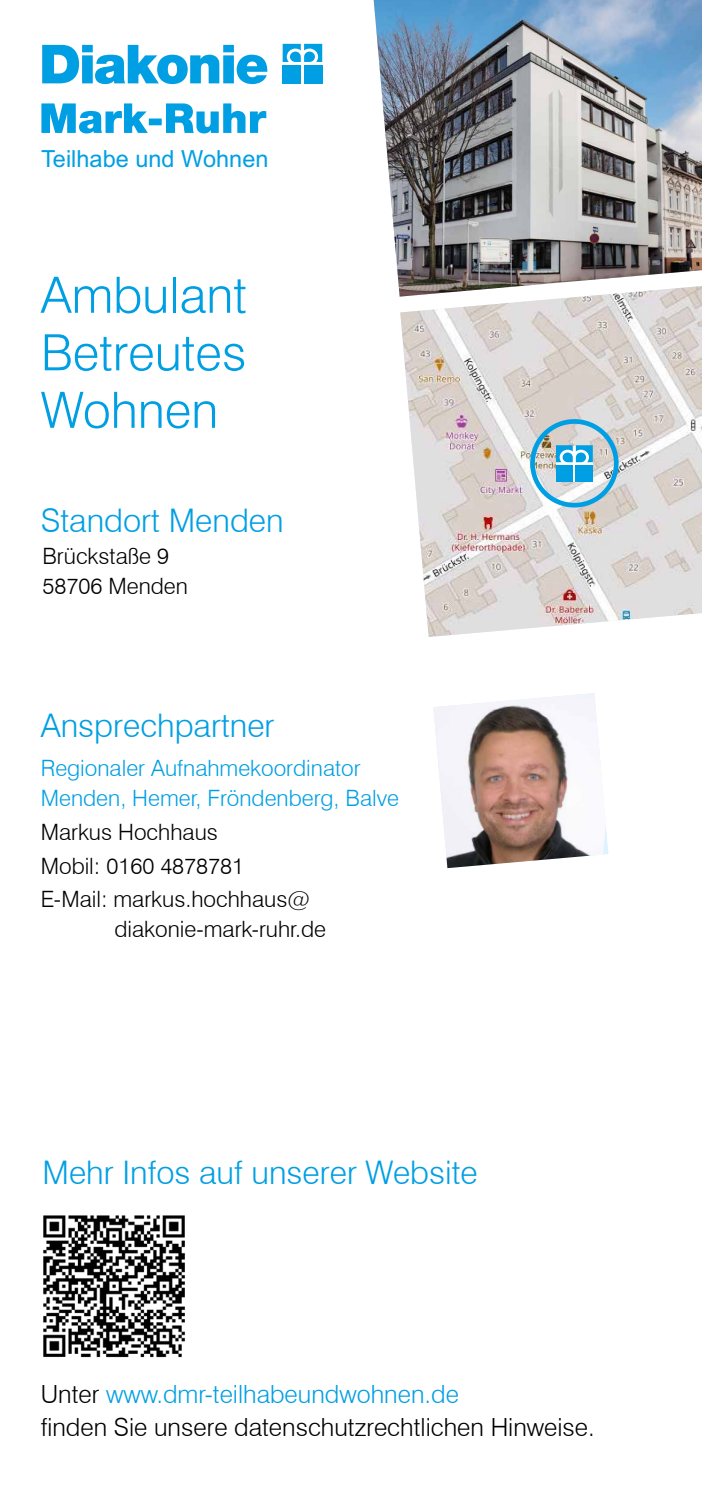
<style>
.page{position:relative;width:702px;height:1489px;background:#fff}
.page>*{position:absolute;margin:0;border:0;box-sizing:border-box;transform-origin:0 0}
.t1{font:300 50px/57.5px "Swiss 721 BT";color:#009fe3;text-align:justify}
.t2{font:300 32.5px "Swiss 721 BT";color:#009fe3}
.t3{font:300 25px/32.5px "Swiss 721 BT";color:#000}
.t4{font:23.5px "Arial";color:#009fe3}
.t5{font:300 22.5px/33.5px "Swiss 721 BT";color:#000}
.t6{font:300 22.5px/30px "Swiss 721 BT";color:#009fe3}
.s1{color:#009fe3}
</style>
<div class="page">
<svg style="left:41px;top:103px;width:225px;height:30px"></svg>
<svg style="left:42px;top:45px;width:225px;height:39px"></svg>
<svg style="left:282px;top:44px;width:40px;height:18px"></svg>
<div style="left:282px;top:65px;width:19px;height:18px;background:#009fe3"></div>
<div style="left:304px;top:65px;width:18px;height:18px;background:#009fe3"></div>
<img style="left:373px;top:0;width:329px;height:296px">
<img style="left:433px;top:693px;width:172px;height:175px">
<img style="left:400px;top:286px;width:302px;height:351px">
<svg style="left:556px;top:462px;width:36px;height:19px"></svg>
<svg style="left:556px;top:445px;width:36px;height:17px"></svg>
<div style="left:556px;top:465px;width:16px;height:16px;background:#009fe3"></div>
<div style="left:576px;top:465px;width:16px;height:16px;background:#009fe3"></div>
<div style="left:530px;top:419px;width:88px;height:88px;border:5px solid #009fe3;border-radius:50%"></div>
<img style="left:43px;top:1215px;width:142px;height:143px">
<p class="t4" style="left:41px;top:143px;width:229px">Teilhabe und Wohnen</p>
<h1 class="t1" style="left:41px;top:266px;width:207px">Ambulant Betreutes Wohnen</h1>
<h2 class="t2" style="left:41px;top:500px;width:244px">Standort Menden</h2>
<p class="t5" style="left:43px;top:541px;width:147px;line-height:30px">Brückstaße 9<br>58706 Menden</p>
<h2 class="t2" style="left:41px;top:706px;width:235px">Ansprechpartner</h2>
<p class="t6" style="left:41px;top:753px;width:360px">Regionaler Aufnahmekoordinator<br>Menden, Hemer, Fröndenberg, Balve</p>
<p class="t5" style="left:41px;top:815px;width:271px">Markus Hochhaus<br>Mobil: 0160 4878781<br>E-Mail: markus.hochhaus@</p>
<p class="t5" style="left:114px;top:912px;width:213px">diakonie-mark-ruhr.de</p>
<h2 class="t2" style="left:43px;top:1152px;width:436px">Mehr Infos auf unserer Website</h2>
<p class="t3" style="left:41px;top:1377px;width:555px">Unter <span class="s1">www.dmr-teilhabeundwohnen.de<br></span>finden Sie unsere datenschutzrechtlichen Hinweise.</p>
</div>
